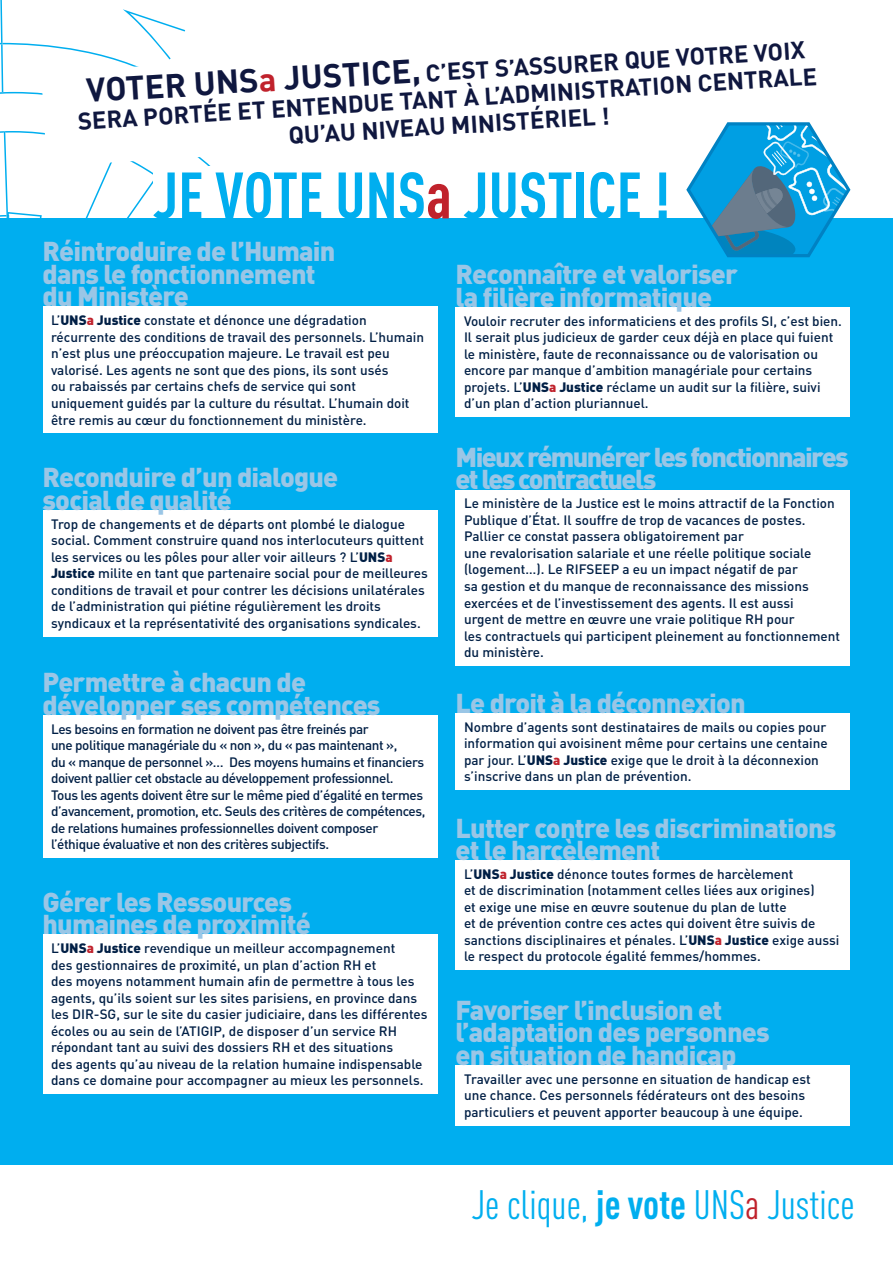
<style>
.page{position:relative;width:893px;height:1263px;background:#fff}
.page>*{position:absolute;margin:0;border:0;box-sizing:border-box;transform-origin:0 0}
.t1{font:700 64.5px "DIN Cond";color:#00aeef}
.t2{font:40.5px "DIN Cond";color:#00aeef}
.t3{font:900 27px/22.5px "DINOT";letter-spacing:-.03em;color:#9ac6e6}
.t4{font:900 27px/22.5px "DINOT";letter-spacing:-.06em;color:#9ac6e6}
.t5{font:700 24px/26.4px "DINOT";color:#0f173f;text-align:center}
.t6{font:500 13.5px/16.5px "DINOT";color:#001f45}
.t7{font:500 13.5px/16.5px "DINOT";letter-spacing:-.03em;color:#001f45}
.s1{font-size:33px}
.s2{font-size:33px;color:#c0222c}
.s3{color:#c0222c}
.s4{font-weight:900}
.s5{font-weight:900;color:#c0222c}
.s6{font-weight:700}
</style>
<div class="page">
<svg style="left:0;top:131px;width:171px;height:583px"></svg>
<svg style="left:0;top:0;width:164px;height:95px"></svg>
<div style="left:1px;top:219px;width:892px;height:946px;background:#00aeef"></div>
<div style="left:43px;top:307px;width:394px;height:126px;background:#fff"></div>
<div style="left:455px;top:307px;width:395px;height:110px;background:#fff"></div>
<div style="left:455px;top:490px;width:395px;height:175px;background:#fff"></div>
<div style="left:455px;top:713px;width:395px;height:77px;background:#fff"></div>
<div style="left:455px;top:860px;width:395px;height:110px;background:#fff"></div>
<div style="left:455px;top:1065px;width:395px;height:60px;background:#fff"></div>
<div style="left:43px;top:510px;width:394px;height:126px;background:#fff"></div>
<div style="left:43px;top:715px;width:394px;height:143px;background:#fff"></div>
<svg style="left:41px;top:23px;width:170px;height:143px"></svg>
<svg style="left:684px;top:122px;width:168px;height:136px"></svg>
<div style="left:43px;top:934px;width:394px;height:160px;background:#fff"></div>
<div style="left:153px;top:166px;width:517px;height:52px;background:#fff"></div>
<p class="t5" style="left:75px;top:85px;width:742px;rotate:-4deg"><sup>VOTER</sup> <span class="s1">UNS</span><span class="s2">a</span> <span class="s1">JUSTICE,</span> C’EST S’ASSURER QUE VOTRE VOIX<br>SERA PORTÉE ET ENTENDUE TANT À L’ADMINISTRATION CENTRALE<br>QU’AU NIVEAU MINISTÉRIEL !</p>
<p class="t1" style="left:153px;top:156px;width:519px">JE VOTE UNS<span class="s3">a</span> JUSTICE !</p>
<p class="t3" style="left:43px;top:239px;width:295px">Réintroduire de l’Humain dans le fonctionnement du Ministère</p>
<p class="t6" style="left:51px;top:312px;width:375px">L’<span class="s4">UNS</span><span class="s5">a</span> <span class="s4">Justice</span> constate et dénonce une dégradation récurrente des conditions de travail des personnels. L’humain n’est plus une préoccupation majeure. Le travail est peu valorisé. Les agents ne sont que des pions, ils sont usés<br>ou rabaissés par certains chefs de service qui sont uniquement guidés par la culture du résultat. L’humain doit être remis au cœur du fonctionnement du ministère.</p>
<p class="t6" style="left:464px;top:312px;width:379px">Vouloir recruter des informaticiens et des profils SI, c’est bien.<br>Il serait plus judicieux de garder ceux déjà en place qui fuient le ministère, faute de reconnaissance ou de valorisation ou encore par manque d’ambition managériale pour certains projets. L’<span class="s4">UNS</span><span class="s5">a</span> <span class="s4">Justice</span> réclame un audit sur la filière, suivi d’un plan d’action pluriannuel.</p>
<p class="t3" style="left:455px;top:262px;width:284px">Reconnaître et valoriser la filière informatique</p>
<p class="t3" style="left:43px;top:465px;width:297px">Reconduire d’un dialogue social de qualité</p>
<p class="t6" style="left:51px;top:515px;width:378px">Trop de changements et de départs ont plombé le dialogue social. Comment construire quand nos interlocuteurs quittent les services ou les pôles pour aller voir ailleurs ? L’<span class="s4">UNS</span><span class="s5">a </span><span class="s4">Justice</span> milite en tant que partenaire social pour de meilleures conditions de travail et pour contrer les décisions unilatérales de l’administration qui piétine régulièrement les droits syndicaux et la représentativité des organisations syndicales.</p>
<p class="t3" style="left:43px;top:670px;width:340px">Permettre à chacun de développer ses compétences</p>
<p class="t7" style="left:51px;top:720px;width:376px">Les besoins en formation ne doivent pas être freinés par<br>une politique managériale du « non », du « pas maintenant »,<br>du « manque de personnel »… Des moyens humains et financiers doivent pallier cet obstacle au développement professionnel.<br>Tous les agents doivent être sur le même pied d’égalité en termes d’avancement, promotion, etc. Seuls des critères de compétences, de relations humaines professionnelles doivent composer l’éthique évaluative et non des critères subjectifs.</p>
<p class="t3" style="left:43px;top:890px;width:270px">Gérer les Ressources humaines de proximité</p>
<p class="t6" style="left:51px;top:940px;width:378px">L’<span class="s4">UNS</span><span class="s5">a</span> <span class="s4">Justice</span> revendique un meilleur accompagnement<br>des gestionnaires de proximité, un plan d’action RH et<br>des moyens notamment humain afin de permettre à tous les agents, qu’ils soient sur les sites parisiens, en province dans les DIR-SG, sur le site du casier judiciaire, dans les différentes écoles ou au sein de l’ATIGIP, de disposer d’un service RH répondant tant au suivi des dossiers RH et des situations<br>des agents qu’au niveau de la relation humaine indispensable dans ce domaine pour accompagner au mieux les personnels.</p>
<p class="t4" style="left:455px;top:445px;width:395px">Mieux rémunérer les fonctionnaires et les contractuels</p>
<p class="t6" style="left:464px;top:495px;width:378px">Le ministère de la Justice est le moins attractif de la Fonction Publique d’État. Il souffre de trop de vacances de postes.<br>Pallier ce constat passera obligatoirement par<br>une revalorisation salariale et une réelle politique sociale (logement…). Le RIFSEEP a eu un impact négatif de par<br>sa gestion et du manque de reconnaissance des missions exercées et de l’investissement des agents. Il est aussi<br>urgent de mettre en œuvre une vraie politique RH pour<br>les contractuels qui participent pleinement au fonctionnement du ministère.</p>
<p class="t3" style="left:455px;top:691px;width:292px">Le droit à la déconnexion</p>
<p class="t6" style="left:464px;top:718px;width:365px">Nombre d’agents sont destinataires de mails ou copies pour information qui avoisinent même pour certains une centaine par jour. L’<span class="s4">UNS</span><span class="s5">a</span> <span class="s4">Justice</span> exige que le droit à la déconnexion s’inscrive dans un plan de prévention.</p>
<p class="t3" style="left:455px;top:816px;width:382px">Lutter contre les discriminations et le harcèlement</p>
<p class="t6" style="left:464px;top:865px;width:377px">L’<span class="s4">UNS</span><span class="s5">a</span> <span class="s4">Justice</span> dénonce toutes formes de harcèlement<br>et de discrimination (notamment celles liées aux origines)<br>et exige une mise en œuvre soutenue du plan de lutte<br>et de prévention contre ces actes qui doivent être suivis de sanctions disciplinaires et pénales. L’<span class="s4">UNS</span><span class="s5">a</span> <span class="s4">Justice</span> exige aussi le respect du protocole égalité femmes/hommes.</p>
<p class="t3" style="left:455px;top:997px;width:316px">Favoriser l’inclusion et l’adaptation des personnes en situation de handicap</p>
<p class="t6" style="left:464px;top:1070px;width:348px">Travailler avec une personne en situation de handicap est une chance. Ces personnels fédérateurs ont des besoins particuliers et peuvent apporter beaucoup à une équipe.</p>
<p class="t2" style="left:472px;top:1181px;width:384px">Je clique, <span class="s6">je vote</span> UNS<span class="s3">a</span> Justice</p>
</div>
